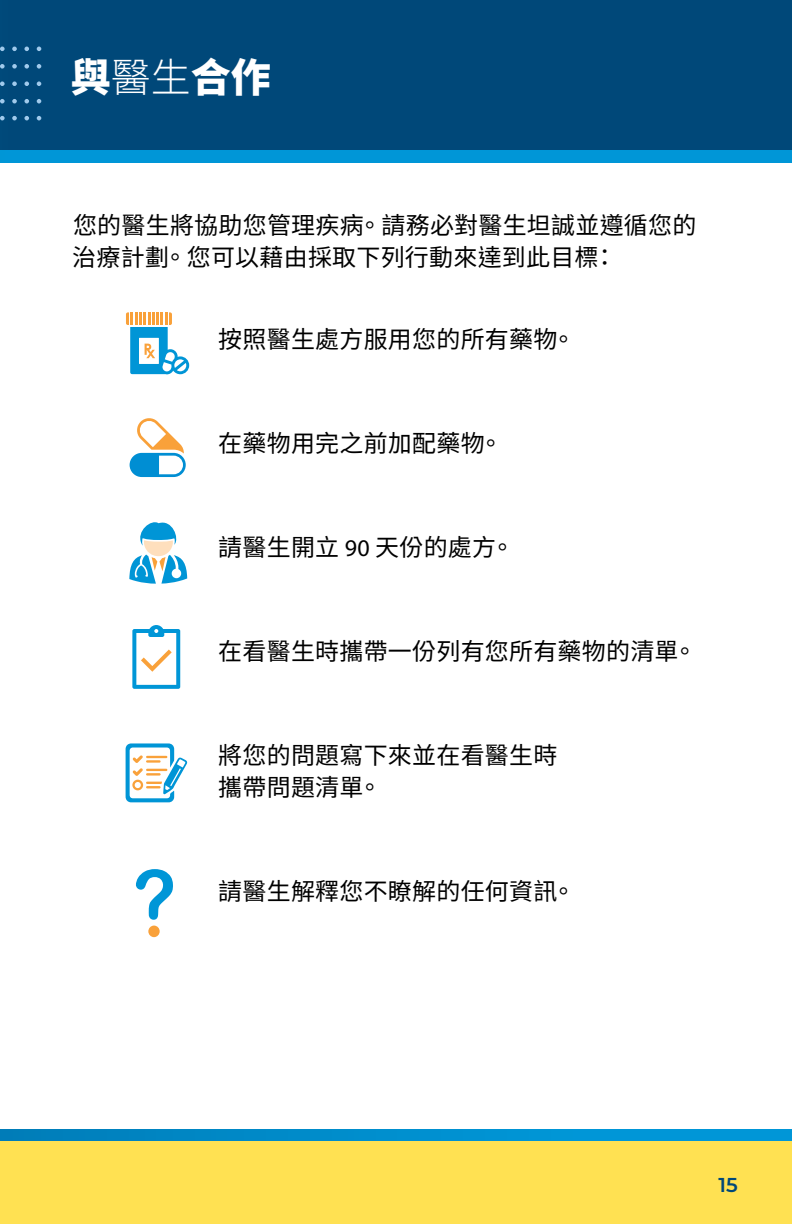
<style>
.page{position:relative;width:792px;height:1224px;background:#fff}
.page>*{position:absolute;margin:0;border:0;box-sizing:border-box;transform-origin:0 0}
.t1{font:900 40px "Noto Sans CJ Ktc";color:#fff}
.t2{font:24px/32px "Noto Sans CJ Ktc";letter-spacing:.01em;color:#000}
.t3{font:600 20px "Montserrat";color:#004879}
.s1{font-weight:300}
.s2{font-family:"Myriad Pro"}
</style>
<div class="page">
<div style="left:0;top:0;width:792px;height:153px;background:#004879"></div>
<div style="left:0;top:151px;width:792px;height:11px;background:#0096d7"></div>
<div style="left:0;top:1135px;width:792px;height:89px;background:#ffe152"></div>
<svg style="left:126px;top:312px;width:63px;height:62px"></svg>
<svg style="left:130px;top:418px;width:56px;height:59px"></svg>
<svg style="left:129px;top:522px;width:58px;height:62px"></svg>
<svg style="left:136px;top:869px;width:37px;height:51px"></svg>
<div style="left:148px;top:926px;width:12px;height:11px;background:#f9a13a;border-radius:50%"></div>
<svg style="left:126px;top:743px;width:62px;height:59px"></svg>
<svg style="left:132px;top:625px;width:48px;height:64px"></svg>
<svg style="left:24px;top:64px;width:5px;height:5px"></svg>
<svg style="left:24px;top:81px;width:5px;height:5px"></svg>
<svg style="left:24px;top:99px;width:5px;height:5px"></svg>
<svg style="left:24px;top:47px;width:5px;height:4px"></svg>
<svg style="left:37px;top:64px;width:4px;height:5px"></svg>
<svg style="left:37px;top:81px;width:4px;height:5px"></svg>
<svg style="left:37px;top:99px;width:4px;height:5px"></svg>
<svg style="left:37px;top:47px;width:4px;height:4px"></svg>
<svg style="left:0;top:64px;width:5px;height:5px"></svg>
<svg style="left:0;top:81px;width:5px;height:5px"></svg>
<svg style="left:0;top:99px;width:5px;height:5px"></svg>
<svg style="left:0;top:47px;width:5px;height:4px"></svg>
<svg style="left:12px;top:64px;width:5px;height:5px"></svg>
<svg style="left:12px;top:81px;width:5px;height:5px"></svg>
<svg style="left:12px;top:99px;width:5px;height:5px"></svg>
<svg style="left:12px;top:47px;width:5px;height:4px"></svg>
<svg style="left:24px;top:116px;width:5px;height:4px"></svg>
<svg style="left:37px;top:116px;width:4px;height:4px"></svg>
<svg style="left:0;top:116px;width:5px;height:4px"></svg>
<svg style="left:12px;top:116px;width:5px;height:4px"></svg>
<svg style="left:0;top:1129px;width:792px;height:12px;background:#008dcc"></svg>
<h2 class="t1" style="left:71px;top:55px;width:201px">與<span class="s1">醫生</span>合作</h2>
<p class="t2" style="left:72px;top:210px;width:626px">您的醫生將協助您管理疾病。請務必對醫生坦誠並遵循您的治療計劃。您可以藉由採取下列行動來達到此目標：</p>
<p class="t2" style="left:218px;top:324px;width:359px">按照醫生處方服用您的所有藥物。</p>
<p class="t2" style="left:218px;top:428px;width:286px">在藥物用完之前加配藥物。</p>
<p class="t2" style="left:218px;top:532px;width:298px">請醫生開立 <span class="s2">90</span> 天份的處方。</p>
<p class="t2" style="left:218px;top:636px;width:480px">在看醫生時攜帶一份列有您所有藥物的清單。</p>
<p class="t2" style="left:218px;top:740px;width:341px">將您的問題寫下來並在看醫生時攜帶問題清單。</p>
<p class="t2" style="left:218px;top:876px;width:359px">請醫生解釋您不瞭解的任何資訊。</p>
<p class="t3" style="left:718px;top:1171px;width:21px">15</p>
</div>
